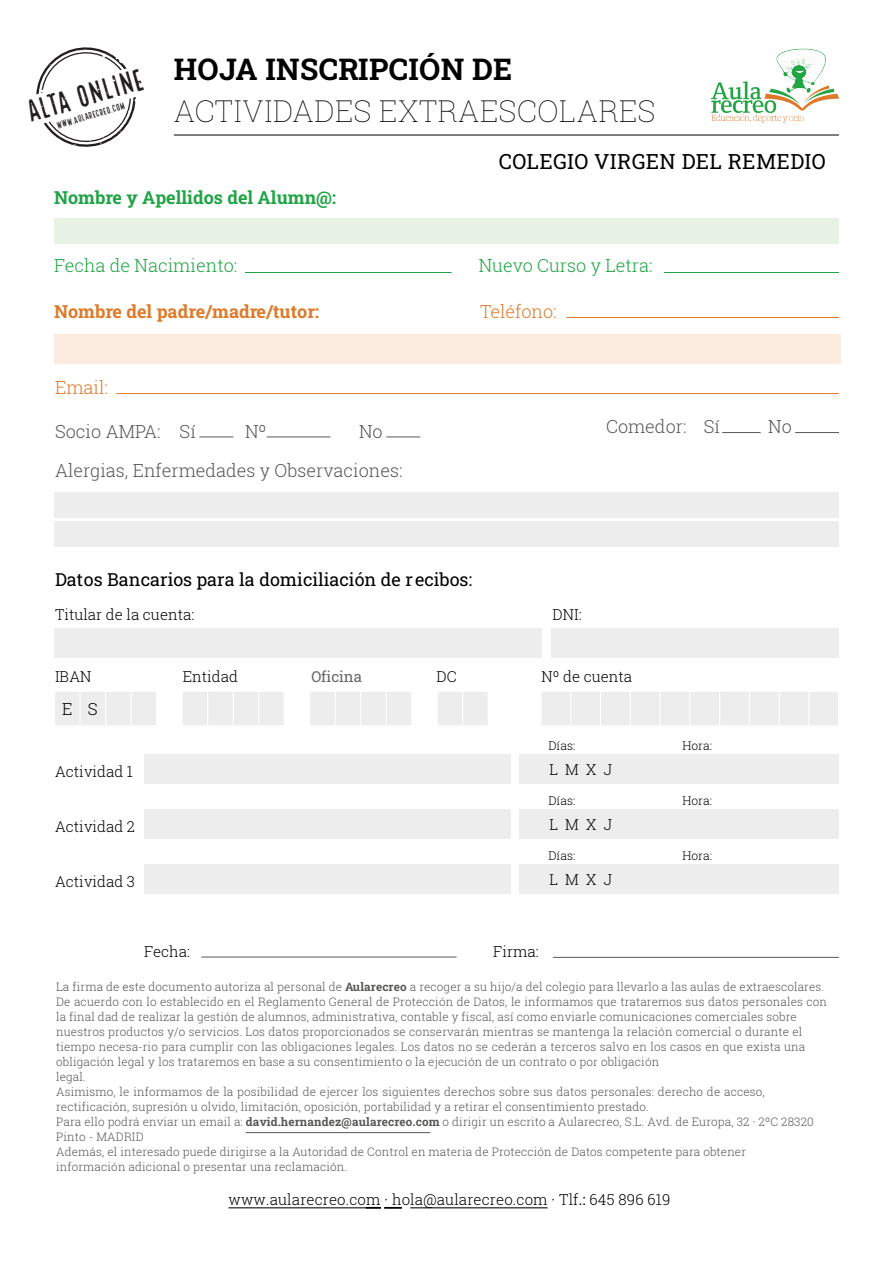
<style>
.page{position:relative;width:893px;height:1263px;background:#fff}
.page>*{position:absolute;margin:0;border:0;box-sizing:border-box;transform-origin:0 0}
.t1{font:30.15px "Local Brewery Four";color:#231f20}
.t2{font:100 30px "Roboto Slab";letter-spacing:.01em;color:#000}
.t3{font:700 30px "Roboto Slab";letter-spacing:.01em;color:#000}
.t4{font:21px "Roboto Slab";letter-spacing:.015em;color:#000}
.t5{font:300 18px/39.2px "Roboto Slab";color:#575756}
.t6{font:18px "Roboto Slab";color:#000}
.t7{font:300 18px "Roboto Slab";color:#1ea444}
.t8{font:700 18px "Roboto Slab";color:#de7a29}
.t9{font:700 18px "Roboto Slab";color:#1ea444}
.t10{font:300 18px "Roboto Slab";color:#de7a29}
.t11{font:300 16.5px "Roboto Slab";color:#000}
.t12{font:300 15px "Roboto Slab";color:#000}
.t13{font:15px "Roboto Slab";color:#666}
.t14{font:300 12px "Roboto Slab";color:#000}
.t15{font:300 11.7px/15px "Roboto Slab";letter-spacing:.01em;color:#575756}
.t16{font:9.45px "Local Brewery Four";color:#231f20}
.s1{font-weight:400;color:#7f7f7f}
.s2{font-weight:700}
.s3{font-weight:400}
</style>
<div class="page">
<div style="left:520px;top:754px;width:319px;height:30px;background:#ededed"></div>
<div style="left:520px;top:809px;width:319px;height:30px;background:#ededed"></div>
<div style="left:520px;top:864px;width:319px;height:30px;background:#ededed"></div>
<svg style="left:711px;top:49px;width:128px;height:74px"></svg>
<hr style="left:174px;top:135px;width:665px;height:1px;background:#000">
<hr style="left:246px;top:1132px;width:184px;height:1px;background:#575756">
<div style="left:54px;top:218px;width:785px;height:26px;background:#e8f2e4"></div>
<div style="left:54px;top:334px;width:786px;height:30px;background:#fbecdf"></div>
<div style="left:54px;top:492px;width:785px;height:26px;background:#ededed"></div>
<div style="left:54px;top:521px;width:785px;height:25px;background:#ededed"></div>
<div style="left:54px;top:628px;width:487px;height:30px;background:#ededed"></div>
<div style="left:144px;top:754px;width:366px;height:30px;background:#ededed"></div>
<div style="left:144px;top:809px;width:366px;height:30px;background:#ededed"></div>
<div style="left:144px;top:864px;width:366px;height:30px;background:#ededed"></div>
<div style="left:551px;top:628px;width:288px;height:30px;background:#ededed"></div>
<hr style="left:245px;top:272px;width:207px;height:1px;background:#1ea444">
<hr style="left:664px;top:272px;width:175px;height:1px;background:#1ea444">
<hr style="left:566px;top:317px;width:273px;height:1px;background:#de7a29">
<hr style="left:116px;top:393px;width:723px;height:1px;background:#de7a29">
<hr style="left:199px;top:437px;width:34px;height:1px;background:#575756">
<hr style="left:201px;top:957px;width:256px;height:1px;background:#575756">
<hr style="left:553px;top:957px;width:286px;height:1px;background:#575756">
<hr style="left:722px;top:432px;width:39px;height:1px;background:#575756">
<hr style="left:386px;top:437px;width:34px;height:1px;background:#575756">
<hr style="left:267px;top:437px;width:63px;height:1px;background:#575756">
<hr style="left:795px;top:432px;width:44px;height:1px;background:#575756">
<svg style="left:55px;top:692px;width:433px;height:33px"></svg>
<hr style="left:80px;top:692px;width:1px;height:33px;background:#fff">
<hr style="left:105px;top:692px;width:1px;height:33px;background:#fff">
<hr style="left:131px;top:692px;width:1px;height:33px;background:#fff">
<hr style="left:156px;top:692px;width:1px;height:33px;background:#fff">
<hr style="left:182px;top:692px;width:1px;height:33px;background:#fff">
<hr style="left:207px;top:692px;width:1px;height:33px;background:#fff">
<hr style="left:233px;top:692px;width:1px;height:33px;background:#fff">
<hr style="left:258px;top:692px;width:1px;height:33px;background:#fff">
<hr style="left:284px;top:692px;width:1px;height:33px;background:#fff">
<hr style="left:309px;top:692px;width:1px;height:33px;background:#fff">
<hr style="left:335px;top:692px;width:1px;height:33px;background:#fff">
<hr style="left:360px;top:692px;width:1px;height:33px;background:#fff">
<hr style="left:386px;top:692px;width:1px;height:33px;background:#fff">
<hr style="left:411px;top:692px;width:1px;height:33px;background:#fff">
<hr style="left:437px;top:692px;width:1px;height:33px;background:#fff">
<hr style="left:462px;top:692px;width:1px;height:33px;background:#fff">
<div style="left:542px;top:692px;width:296px;height:33px;background:#ededed"></div>
<hr style="left:570px;top:692px;width:1px;height:33px;background:#fff">
<hr style="left:600px;top:692px;width:1px;height:33px;background:#fff">
<hr style="left:630px;top:692px;width:1px;height:33px;background:#fff">
<hr style="left:659px;top:692px;width:2px;height:33px;background:#fff">
<hr style="left:689px;top:692px;width:1px;height:33px;background:#fff">
<hr style="left:719px;top:692px;width:1px;height:33px;background:#fff">
<hr style="left:749px;top:692px;width:1px;height:33px;background:#fff">
<hr style="left:779px;top:692px;width:1px;height:33px;background:#fff">
<hr style="left:808px;top:692px;width:1px;height:33px;background:#fff">
<hr style="left:410px;top:1207px;width:138px;height:1px;background:#000">
<svg style="left:366px;top:1207px;width:36px;height:1px"></svg>
<hr style="left:228px;top:1207px;width:138px;height:1px;background:#000">
<svg style="left:36px;top:47px;width:100px;height:100px"></svg>
<h1 class="t1" style="left:23px;top:96px;width:123px;rotate:-16deg">ALTA ONLINE</h1>
<p class="t16" style="left:55px;top:120px;width:72px;rotate:-16deg">www.aularecreo.com</p>
<h2 class="t3" style="left:174px;top:49px;width:340px">HOJA INSCRIPCIÓN DE</h2>
<h2 class="t2" style="left:174px;top:91px;width:483px">ACTIVIDADES EXTRAESCOLARES</h2>
<h3 class="t4" style="left:499px;top:147px;width:328px">COLEGIO VIRGEN DEL REMEDIO</h3>
<h3 class="t9" style="left:54px;top:185px;width:284px">Nombre y Apellidos del Alumn@:</h3>
<h3 class="t7" style="left:54px;top:253px;width:185px">Fecha de Nacimiento:</h3>
<h3 class="t7" style="left:479px;top:253px;width:175px">Nuevo Curso y Letra:</h3>
<h3 class="t8" style="left:54px;top:299px;width:267px">Nombre del padre/madre/tutor:</h3>
<h3 class="t10" style="left:480px;top:299px;width:78px">Teléfono:</h3>
<h3 class="t10" style="left:55px;top:376px;width:54px">Email:</h3>
<h3 class="t5" style="left:55px;top:411px;width:349px">Socio AMPA:<br>Alergias, Enfermedades y Observaciones:</h3>
<h3 class="t5" style="left:180px;top:411px;width:18px">Sí</h3>
<h3 class="t5" style="left:245px;top:411px;width:23px">Nº</h3>
<h3 class="t5" style="left:359px;top:411px;width:25px">No</h3>
<h3 class="t5" style="left:606px;top:407px;width:115px">Comedor: Sí</h3>
<h3 class="t5" style="left:768px;top:407px;width:25px">No</h3>
<h3 class="t6" style="left:55px;top:567px;width:419px">Datos Bancarios para la domiciliación de r ecibos:</h3>
<p class="t12" style="left:55px;top:604px;width:141px">Titular de la cuenta:</p>
<p class="t12" style="left:553px;top:604px;width:30px">DNI:</p>
<p class="t13" style="left:311px;top:666px;width:52px">Oficina</p>
<p class="t12" style="left:55px;top:666px;width:38px">IBAN</p>
<p class="t12" style="left:541px;top:666px;width:92px">Nº de cuenta</p>
<p class="t12" style="left:183px;top:666px;width:57px">Entidad</p>
<p class="t12" style="left:436px;top:666px;width:22px">DC</p>
<h3 class="t11" style="left:62px;top:698px;width:37px">E S</h3>
<p class="t14" style="left:548px;top:737px;width:28px">Días:</p>
<p class="t14" style="left:682px;top:737px;width:31px">Hora:</p>
<p class="t12" style="left:55px;top:761px;width:79px">Actividad 1</p>
<p class="t12" style="left:549px;top:759px;width:64px">L M X J</p>
<p class="t14" style="left:548px;top:792px;width:28px">Días:</p>
<p class="t14" style="left:682px;top:792px;width:31px">Hora:</p>
<p class="t12" style="left:55px;top:816px;width:81px">Actividad 2</p>
<p class="t12" style="left:549px;top:814px;width:64px">L M X J</p>
<p class="t14" style="left:548px;top:847px;width:28px">Días:</p>
<p class="t14" style="left:682px;top:847px;width:31px">Hora:</p>
<p class="t12" style="left:55px;top:871px;width:81px">Actividad 3</p>
<p class="t12" style="left:549px;top:869px;width:64px">L M X J</p>
<p class="t12" style="left:144px;top:942px;width:47px">Fecha:</p>
<p class="t12" style="left:493px;top:942px;width:47px">Firma:</p>
<p class="t15" style="left:56px;top:979px;width:772px">La firma de <span class="s1">es</span>te documento autoriza al personal de <span class="s2">Aularecreo</span> a recoger a su hijo/a del colegio para llevarlo a las aulas de extraescolares.<br>De acuerdo con lo establecido en el Reglamento General de Protección de Datos, le informamos que trataremos sus datos personales con la final dad de realizar la gestión de alumnos, administrativa, contable y fiscal, así como enviarle comunicaciones comerciales sobre nuestros productos y/o servicios. Los datos proporcionados se conservarán mientras se mantenga la relación comercial o durante el tiempo necesa-rio para cumplir con las obligaciones legales. Los datos no se cederán a terceros salvo en los casos en que exista una obligación legal y los trataremos en base a su consentimiento o la ejecución de un contrato o por obligación<br>legal.<br>Asimismo, le informamos de la posibilidad de ejercer los siguientes derechos sobre sus datos personales: derecho de acceso, rectificación, supresión u olvido, limitación, oposición, portabilidad y a retirar el consentimiento prestado.<br>Para ello podrá enviar un email a: <span class="s2">david.hernandez@aularecreo.com</span> o dirigir un escrito a Aularecreo, S.L. Avd. de Europa, 32 · 2ºC 28320<br>Pinto - MADRID<br>Además, el interesado puede dirigirse a la Autoridad de Control en materia de Protección de Datos competente para obtener<br>información adicional o presentar una reclamación.</p>
<p class="t12" style="left:229px;top:1189px;width:443px">www.aularecreo.com · hola@aularecreo.com · Tlf<span class="s3">.:</span> 645 896 619</p>
</div>
